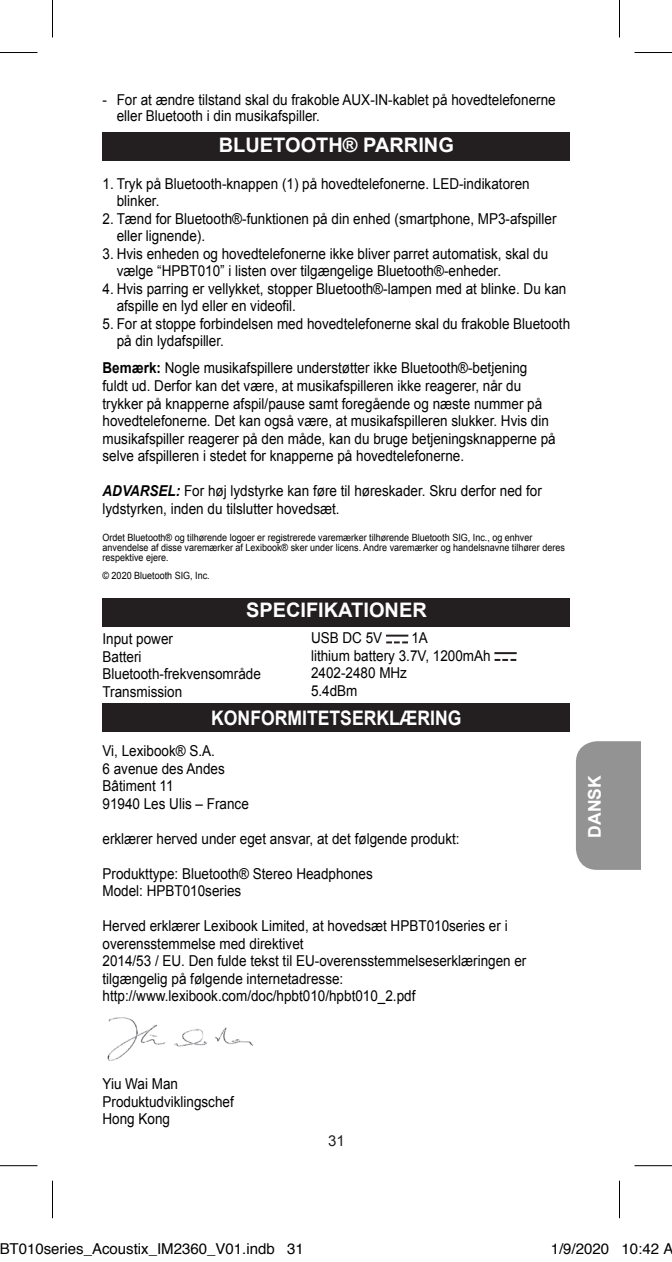
<style>
.page{position:relative;width:672px;height:1262px;background:#fff}
.page>*{position:absolute;margin:0;border:0;box-sizing:border-box;transform-origin:0 0}
.t1{font:700 20px "Arial";color:#fff}
.t2{font:700 20px "Arial";color:#fff;scale:.88 1}
.t3{font:700 17.5px "Arial";color:#fff}
.body{font:15px/17.5px "Arial";color:#000;scale:.9 1}
.t4{font:15px "Helvetica";color:#000}
.t5{font:15px "Arial";color:#231f20}
.body-2{font:10px/10px "Arial";color:#000;scale:.9 1}
.s1{font-weight:700}
.s2{font-weight:700;font-style:italic}
</style>
<div class="page">
<div style="left:576px;top:741px;width:65px;height:128px;background:#939393"></div>
<div style="left:103px;top:598px;width:467px;height:28px;background:#231f20"></div>
<div style="left:103px;top:703px;width:467px;height:28px;background:#231f20"></div>
<div style="left:103px;top:132px;width:467px;height:28px;background:#231f20"></div>
<hr style="left:386px;top:634px;width:22px;height:2px;background:#231f20">
<svg style="left:386px;top:641px;width:22px;height:2px"></svg>
<hr style="left:494px;top:652px;width:23px;height:2px;background:#231f20">
<svg style="left:495px;top:659px;width:21px;height:2px"></svg>
<img style="left:107px;top:1017px;width:146px;height:44px">
<hr style="left:0;top:52px;width:38px;height:1px;background:#000">
<hr style="left:634px;top:52px;width:38px;height:1px;background:#000">
<hr style="left:0;top:1165px;width:38px;height:1px;background:#000">
<hr style="left:634px;top:1165px;width:38px;height:1px;background:#000">
<hr style="left:52px;top:0;width:1px;height:37px;background:#000">
<hr style="left:52px;top:1180px;width:1px;height:38px;background:#000">
<hr style="left:619px;top:0;width:1px;height:37px;background:#000">
<hr style="left:619px;top:1180px;width:1px;height:38px;background:#000">
<p class="body" style="left:117px;top:92px;width:489px;line-height:15.8px;text-indent:-14px">- For at ændre tilstand skal du frakoble AUX-IN-kablet på hovedtelefonerne eller Bluetooth i din musikafspiller.</p>
<p class="t1" style="left:219px;top:131px;width:237px">BLUETOOTH® PARRING</p>
<p class="body" style="left:117px;top:175px;width:460px;text-indent:-14px">1. Tryk på Bluetooth-knappen (1) på hovedtelefonerne. LED-indikatoren blinker.</p>
<p class="body" style="left:117px;top:210px;width:490px;text-indent:-14px">2. Tænd for Bluetooth®-funktionen på din enhed (smartphone, MP3-afspiller eller lignende).</p>
<p class="body" style="left:117px;top:245px;width:481px;text-indent:-14px">3. Hvis enheden og hovedtelefonerne ikke bliver parret automatisk, skal du vælge “HPBT010” i listen over tilgængelige Bluetooth®-enheder.</p>
<p class="body" style="left:117px;top:280px;width:501px;text-indent:-14px">4. Hvis parring er vellykket, stopper Bluetooth®-lampen med at blinke. Du kan afspille en lyd eller en videofil.</p>
<p class="body" style="left:103px;top:315px;width:521px">5. For at stoppe forbindelsen med hovedtelefonerne skal du frakoble Bluetooth</p>
<p class="body" style="left:117px;top:332px;width:121px">på din lydafspiller.</p>
<p class="body" style="left:103px;top:359px;width:505px"><span class="s1">Bemærk:</span> Nogle musikafspillere understøtter ikke Bluetooth®-betjening fuldt ud. Derfor kan det være, at musikafspilleren ikke reagerer, når du trykker på knapperne afspil/pause samt foregående og næste nummer på hovedtelefonerne. Det kan også være, at musikafspilleren slukker. Hvis din musikafspiller reagerer på den måde, kan du bruge betjeningsknapperne på selve afspilleren i stedet for knapperne på hovedtelefonerne.</p>
<p class="body" style="left:103px;top:482px;width:490px"><span class="s2">ADVARSEL:</span> For høj lydstyrke kan føre til høreskader. Skru derfor ned for lydstyrken, inden du tilslutter hovedsæt.</p>
<p class="body-2" style="left:103px;top:532px;width:515px">Ordet Bluetooth® og tilhørende logoer er registrerede varemærker tilhørende Bluetooth SIG, Inc., og enhver anvendelse af disse varemærker af Lexibook® sker under licens. Andre varemærker og handelsnavne tilhører deres respektive ejere.</p>
<p class="body-2" style="left:103px;top:570px;width:121px">© 2020 Bluetooth SIG, Inc.</p>
<p class="t1" style="left:246px;top:597px;width:182px">SPECIFIKATIONER</p>
<p class="body" style="left:103px;top:630px;width:80px">Input power</p>
<p class="body" style="left:103px;top:648px;width:45px">Batteri</p>
<p class="body" style="left:103px;top:665px;width:177px">Bluetooth-frekvensområde</p>
<p class="body" style="left:103px;top:683px;width:90px">Transmission</p>
<p class="body" style="left:311px;top:629px;width:81px">USB DC 5V</p>
<p class="body" style="left:411px;top:629px;width:20px">1A</p>
<p class="body" style="left:311px;top:647px;width:201px">lithium battery 3.7V, 1200mAh</p>
<p class="body" style="left:311px;top:664px;width:108px">2402-2480 MHz</p>
<p class="body" style="left:311px;top:682px;width:53px">5.4dBm</p>
<p class="t2" style="left:211px;top:704px;width:286px">KONFORMITETSERKLÆRING</p>
<p class="body" style="left:103px;top:742px;width:127px">Vi, Lexibook® S.A.</p>
<p class="body" style="left:103px;top:760px;width:137px">6 avenue des Andes</p>
<p class="body" style="left:103px;top:777px;width:80px">Bâtiment 11</p>
<p class="body" style="left:103px;top:795px;width:164px">91940 Les Ulis – France</p>
<p class="body" style="left:103px;top:830px;width:398px">erklærer herved under eget ansvar, at det følgende produkt:</p>
<p class="body" style="left:103px;top:865px;width:302px">Produkttype: Bluetooth® Stereo Headphones</p>
<p class="body" style="left:103px;top:882px;width:156px">Model: HPBT010series</p>
<p class="body" style="left:103px;top:917px;width:452px">Herved erklærer Lexibook Limited, at hovedsæt HPBT010series er i overensstemmelse med direktivet</p>
<p class="body" style="left:103px;top:952px;width:472px">2014/53 / EU. Den fulde tekst til EU-overensstemmelseserklæringen er tilgængelig på følgende internetadresse:</p>
<p class="body" style="left:103px;top:987px;width:349px">http://www.lexibook.com/doc/hpbt010/hpbt010_2.pdf</p>
<p class="body" style="left:103px;top:1075px;width:85px">Yiu Wai Man</p>
<p class="body" style="left:103px;top:1092px;width:147px">Produktudviklingschef</p>
<p class="body" style="left:103px;top:1110px;width:77px">Hong Kong</p>
<p class="t5" style="left:328px;top:1130px;width:18px">31</p>
<p class="t3" style="left:583px;top:837px;width:64px;rotate:-90deg">DANSK</p>
<p class="t4" style="left:0;top:1237px;width:306px">BT010series_Acoustix_IM2360_V01.indb 31</p>
<p class="t4" style="left:551px;top:1237px;width:124px">1/9/2020 10:42 A</p>
</div>
